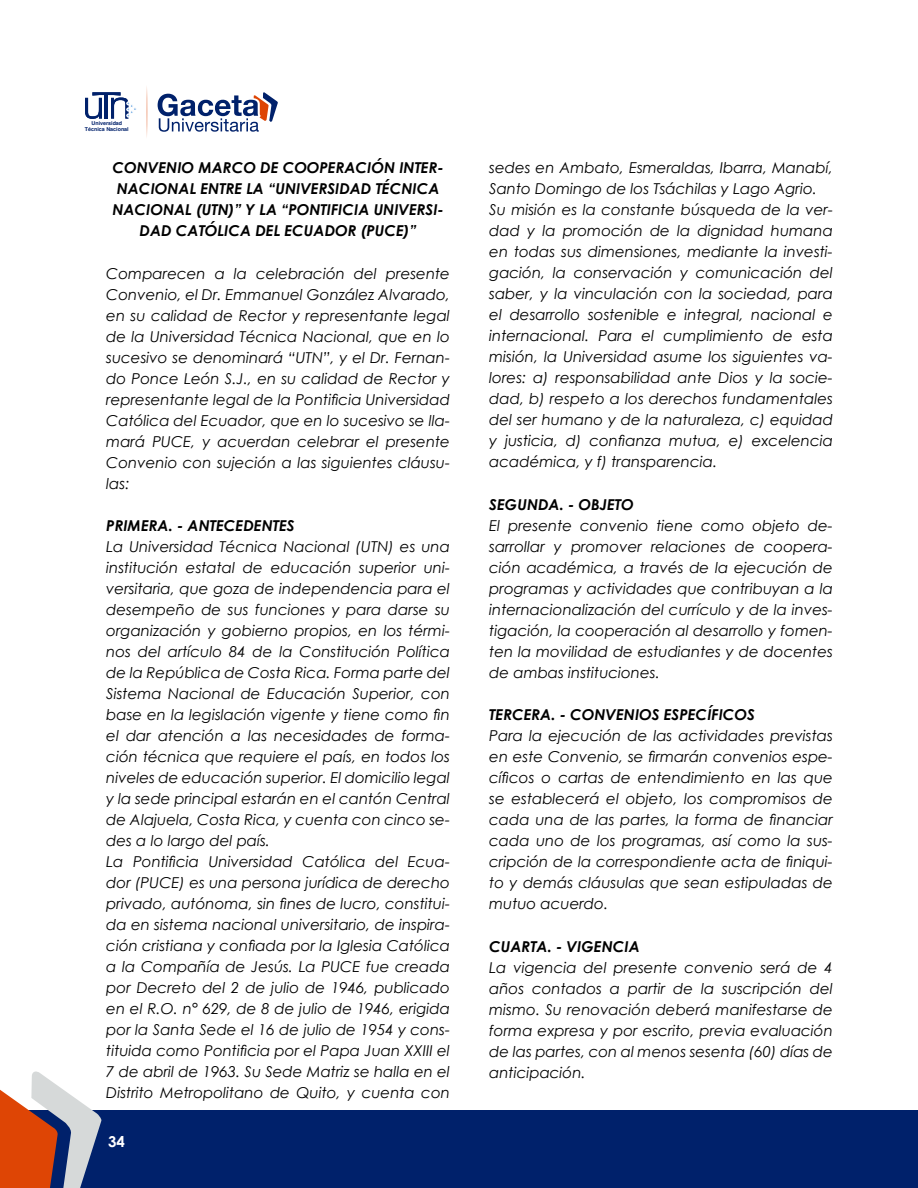
<style>
.page{position:relative;width:918px;height:1188px;background:#fff}
.page>*{position:absolute;margin:0;border:0;box-sizing:border-box;transform-origin:0 0}
.t1{font:italic 15px/21px "Century Gothic";color:#000;text-align:justify}
.t2{font:italic 700 15px/21px "Century Gothic";color:#000;text-align:center}
.t3{font:700 15px "Century Gothic";color:#fff}
.t4{font:700 5.4px/6.4px "Helvetica";color:#00216b;text-align:center}
</style>
<div class="page">
<div style="left:0;top:1110px;width:918px;height:78px;background:#00216b"></div>
<svg style="left:0;top:1071px;width:102px;height:117px"></svg>
<svg style="left:85px;top:92px;width:51px;height:27px"></svg>
<svg style="left:158px;top:92px;width:120px;height:40px"></svg>
<svg style="left:147px;top:90px;width:1px;height:43px"></svg>
<p class="t4" style="left:85px;top:120px;width:45px">Universidad<br>Técnica Nacional</p>
<p class="t2" style="left:112px;top:157px;width:333px">CONVENIO MARCO DE COOPERACIÓN INTER-NACIONAL ENTRE LA “UNIVERSIDAD TÉCNICA NACIONAL (UTN)” Y LA “PONTIFICIA UNIVERSI-DAD CATÓLICA DEL ECUADOR (PUCE)”</p>
<p class="t1" style="left:106px;top:263px;width:345px">Comparecen a la celebración del presente Convenio, el Dr. Emmanuel González Alvarado, en su calidad de Rector y representante legal de la Universidad Técnica Nacional, que en lo sucesivo se denominará “UTN”, y el Dr. Fernan&shy;do Ponce León S.J., en su calidad de Rector y representante legal de la Pontificia Universidad Católica del Ecuador, que en lo sucesivo se lla&shy;mará PUCE, y acuerdan celebrar el presente Convenio con sujeción a las siguientes cláusu&shy;las:</p>
<p class="t2" style="left:106px;top:515px;width:190px">PRIMERA. - ANTECEDENTES</p>
<p class="t1" style="left:106px;top:536px;width:345px;text-align:left">La Universidad Técnica Nacional (UTN) es una institución estatal de educación superior uni&shy;versitaria, que goza de independencia para el desempeño de sus funciones y para darse su organización y gobierno propios, en los térmi&shy;nos del artículo 84 de la Constitución Política de la República de Costa Rica. Forma parte del Sistema Nacional de Educación Superior, con base en la legislación vigente y tiene como fin el dar atención a las necesidades de forma&shy;ción técnica que requiere el país, en todos los niveles de educación superior. El domicilio legal y la sede principal estarán en el cantón Central de Alajuela, Costa Rica, y cuenta con cinco se&shy;des a lo largo del país.<br>La Pontificia Universidad Católica del Ecua&shy;dor (PUCE) es una persona jurídica de derecho privado, autónoma, sin fines de lucro, constitui&shy;da en sistema nacional universitario, de inspira&shy;ción cristiana y confiada por la Iglesia Católica a la Compañía de Jesús. La PUCE fue creada por Decreto del 2 de julio de 1946, publicado en el R.O. n° 629, de 8 de julio de 1946, erigida por la Santa Sede el 16 de julio de 1954 y cons&shy;tituida como Pontificia por el Papa Juan XXIII el 7 de abril de 1963. Su Sede Matriz se halla en el Distrito Metropolitano de Quito, y cuenta con</p>
<p class="t3" style="left:108px;top:1130px;width:18px">34</p>
<p class="t1" style="left:489px;top:157px;width:345px;text-align:left">sedes en Ambato, Esmeraldas, Ibarra, Manabí, Santo Domingo de los Tsáchilas y Lago Agrio.<br>Su misión es la constante búsqueda de la ver&shy;dad y la promoción de la dignidad humana en todas sus dimensiones, mediante la investi&shy;gación, la conservación y comunicación del saber, y la vinculación con la sociedad, para el desarrollo sostenible e integral, nacional e internacional. Para el cumplimiento de esta misión, la Universidad asume los siguientes va&shy;lores: a) responsabilidad ante Dios y la socie&shy;dad, b) respeto a los derechos fundamentales del ser humano y de la naturaleza, c) equidad y justicia, d) confianza mutua, e) excelencia académica, y f) transparencia.</p>
<p class="t2" style="left:489px;top:493px;width:146px">SEGUNDA. - OBJETO</p>
<p class="t1" style="left:489px;top:515px;width:345px">El presente convenio tiene como objeto de&shy;sarrollar y promover relaciones de coopera&shy;ción académica, a través de la ejecución de programas y actividades que contribuyan a la internacionalización del currículo y de la inves&shy;tigación, la cooperación al desarrollo y fomen&shy;ten la movilidad de estudiantes y de docentes de ambas instituciones.</p>
<p class="t2" style="left:489px;top:704px;width:267px">TERCERA. - CONVENIOS ESPECÍFICOS</p>
<p class="t1" style="left:489px;top:725px;width:345px">Para la ejecución de las actividades previstas en este Convenio, se firmarán convenios espe&shy;cíficos o cartas de entendimiento en las que se establecerá el objeto, los compromisos de cada una de las partes, la forma de financiar cada uno de los programas, así como la sus&shy;cripción de la correspondiente acta de finiqui&shy;to y demás cláusulas que sean estipuladas de mutuo acuerdo.</p>
<p class="t2" style="left:489px;top:935px;width:152px">CUARTA. - VIGENCIA</p>
<p class="t1" style="left:489px;top:957px;width:345px">La vigencia del presente convenio será de 4 años contados a partir de la suscripción del mismo. Su renovación deberá manifestarse de forma expresa y por escrito, previa evaluación de las partes, con al menos sesenta (60) días de anticipación.</p>
</div>
